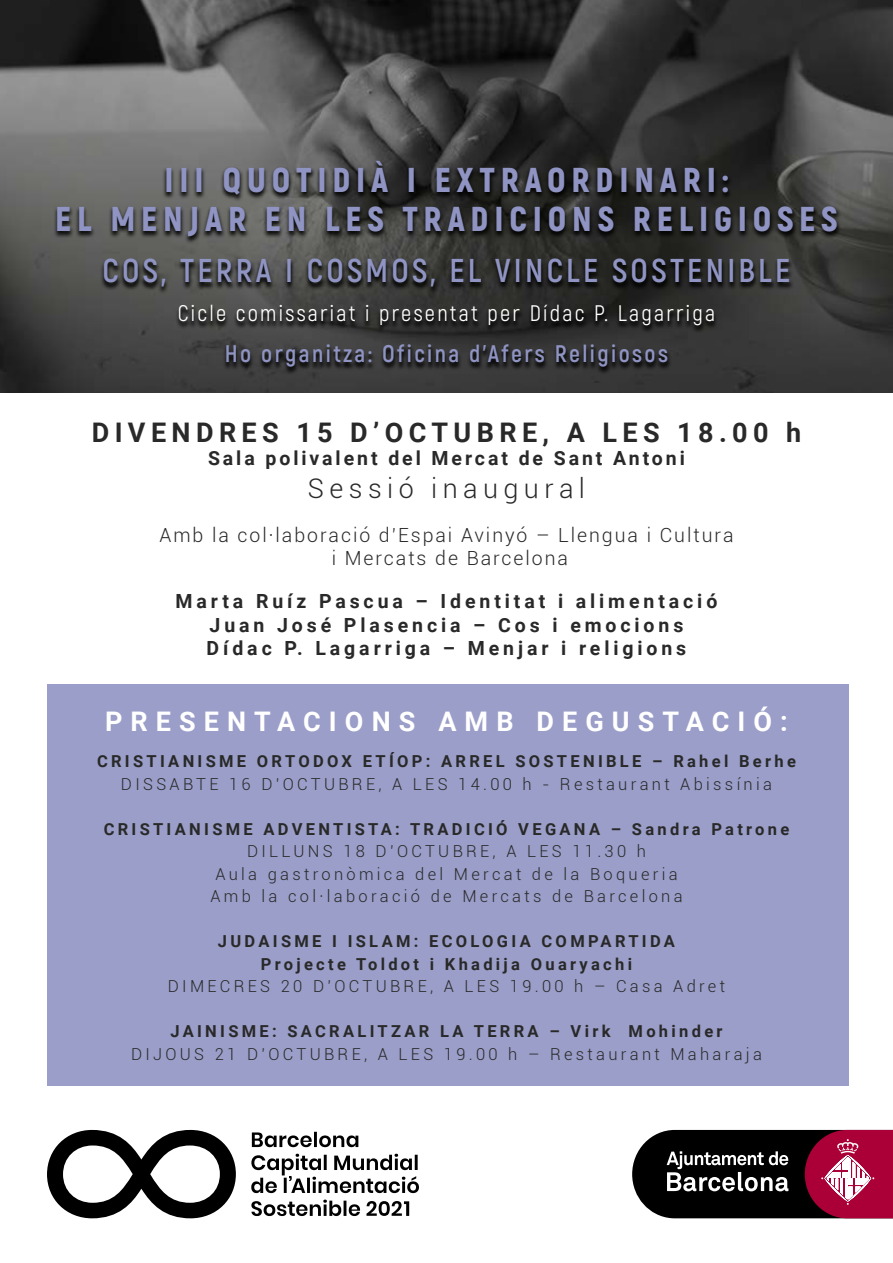
<style>
.page{position:relative;width:893px;height:1263px;background:#fff}
.page>*{position:absolute;margin:0;border:0;box-sizing:border-box;transform-origin:0 0}
.Por_omisión_A{font:900 34.5px "Akrobat";letter-spacing:.17em;color:#8f94c3}
.Por_omisión_A-2{font:700 33px "Akrobat";letter-spacing:.1em;color:#8f94c3}
.Cuerpo_A{font:700 27px "Roboto";letter-spacing:.2em;color:#292929}
.Cuerpo_A-2{font:700 27px "Roboto";letter-spacing:.3em;color:#fff}
.Cuerpo_A-3{font:300 27px "Roboto";letter-spacing:.2em;color:#292929}
.Por_omisión_A-3{font:700 24px "Akrobat";letter-spacing:.1em;color:#8f94c3}
.Por_omisión_A-4{font:22.5px "Akrobat";letter-spacing:.1em;color:#fff}
.Cuerpo_A-4{font:700 19.5px "Roboto";letter-spacing:.2em;color:#292929}
.Cuerpo_A-5{font:300 19.5px "Roboto";letter-spacing:.1em;color:#292929}
.Cuerpo_A-6{font:700 19.5px "Roboto";letter-spacing:.15em;color:#292929}
.Cuerpo_A-7{font:300 16.5px "Roboto";letter-spacing:.2em;color:#292929}
.Cuerpo_A-8{font:700 16.5px "Roboto";letter-spacing:.2em;color:#292929}
</style>
<div class="page">
<div style="left:47px;top:685px;width:802px;height:401px;background:#9a9ec8"></div>
<img style="left:0;top:0;width:893px;height:393px">
<div style="left:53px;top:160px;width:788px;height:215px;background:#000;opacity:.85"></div>
<svg style="left:632px;top:1130px;width:261px;height:88px;background:#522634"></svg>
<svg style="left:47px;top:1130px;width:189px;height:88px"></svg>
<svg style="left:251px;top:1199px;width:158px;height:17px"></svg>
<svg style="left:251px;top:1154px;width:168px;height:39px"></svg>
<svg style="left:252px;top:1132px;width:106px;height:15px"></svg>
<p class="Por_omisión_A" style="left:164px;top:157px;width:565px">III QUOTIDIÀ I EXTRAORDINARI:</p>
<p class="Por_omisión_A" style="left:55px;top:196px;width:784px">EL MENJAR EN LES TRADICIONS RELIGIOSES</p>
<p class="Por_omisión_A-2" style="left:103px;top:250px;width:689px">COS, TERRA I COSMOS, EL VINCLE SOSTENIBLE</p>
<p class="Por_omisión_A-4" style="left:178px;top:300px;width:539px">Cicle comissariat i presentat per Dídac P. Lagarriga</p>
<p class="Por_omisión_A-3" style="left:225px;top:339px;width:445px">Ho organitza: Oficina d’Afers Religiosos</p>
<p class="Cuerpo_A" style="left:92px;top:413px;width:711px">DIVENDRES 15 D’OCTUBRE, A LES 18.00 h</p>
<p class="Cuerpo_A-6" style="left:208px;top:445px;width:478px">Sala polivalent del Mercat de Sant Antoni</p>
<p class="Cuerpo_A-3" style="left:308px;top:469px;width:279px">Sessió inaugural</p>
<p class="Cuerpo_A-5" style="left:159px;top:521px;width:576px">Amb la col·laboració d’Espai Avinyó – Llengua i Cultura</p>
<p class="Cuerpo_A-5" style="left:332px;top:544px;width:238px">i Mercats de Barcelona</p>
<p class="Cuerpo_A-4" style="left:176px;top:587px;width:543px">Marta Ruíz Pascua – Identitat i alimentació</p>
<p class="Cuerpo_A-4" style="left:210px;top:611px;width:475px">Juan José Plasencia – Cos i emocions</p>
<p class="Cuerpo_A-4" style="left:207px;top:634px;width:481px">Dídac P. Lagarriga – Menjar i religions</p>
<p class="Cuerpo_A-2" style="left:105px;top:702px;width:684px">PRESENTACIONS AMB DEGUSTACIÓ:</p>
<p class="Cuerpo_A-8" style="left:97px;top:750px;width:700px">CRISTIANISME ORTODOX ETÍOP: ARREL SOSTENIBLE – Rahel Berhe</p>
<p class="Cuerpo_A-7" style="left:121px;top:772px;width:653px">DISSABTE 16 D’OCTUBRE, A LES 14.00 h - Restaurant Abissínia</p>
<p class="Cuerpo_A-8" style="left:104px;top:817px;width:687px">CRISTIANISME ADVENTISTA: TRADICIÓ VEGANA – Sandra Patrone</p>
<p class="Cuerpo_A-7" style="left:247px;top:840px;width:400px">DILLUNS 18 D’OCTUBRE, A LES 11.30 h</p>
<p class="Cuerpo_A-7" style="left:215px;top:862px;width:464px">Aula gastronòmica del Mercat de la Boqueria</p>
<p class="Cuerpo_A-7" style="left:210px;top:885px;width:474px">Amb la col·laboració de Mercats de Barcelona</p>
<p class="Cuerpo_A-8" style="left:218px;top:930px;width:459px">JUDAISME I ISLAM: ECOLOGIA COMPARTIDA</p>
<p class="Cuerpo_A-8" style="left:261px;top:952px;width:373px">Projecte Toldot i Khadija Ouaryachi</p>
<p class="Cuerpo_A-7" style="left:168px;top:975px;width:559px">DIMECRES 20 D’OCTUBRE, A LES 19.00 h – Casa Adret</p>
<p class="Cuerpo_A-8" style="left:170px;top:1020px;width:554px">JAINISME: SACRALITZAR LA TERRA – Virk Mohinder</p>
<p class="Cuerpo_A-7" style="left:131px;top:1042px;width:632px">DIJOUS 21 D’OCTUBRE, A LES 19.00 h – Restaurant Maharaja</p>
</div>
